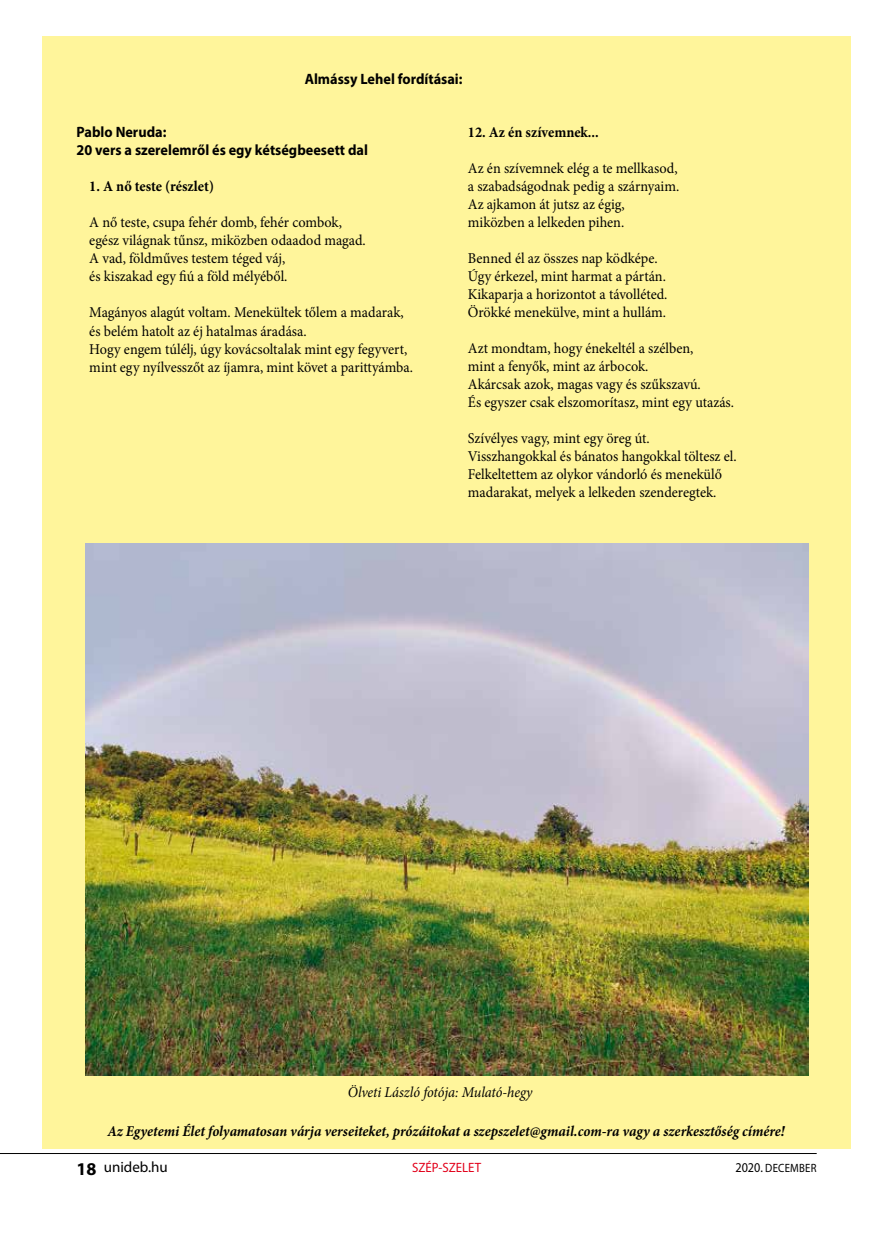
<style>
.page{position:relative;width:872px;height:1234px;background:#fff}
.page>*{position:absolute;margin:0;border:0;box-sizing:border-box;transform-origin:0 0}
.t1{font:15px/18px "Minion Pro";color:#000;scale:.95 1}
.t2{font:italic 700 15px "Minion Pro";letter-spacing:-.005em;color:#000;scale:.95 1}
.t3{font:700 15px/18px "Myriad Pro";color:#000;scale:.95 1}
.t4{font:700 15px "Minion Pro";color:#000;scale:.95 1}
.t5{font:italic 15px "Minion Pro";letter-spacing:-.005em;color:#000;scale:.95 1}
.t6{font:15px "Myriad Pro";color:#000}
.t7{font:13.5px "Myriad Pro";color:#e2001a;scale:.95 1}
.t8{font:12px "Myriad Pro";letter-spacing:.02em;color:#000;scale:.9 1}
.s1{font-weight:700;font-size:18px}
.s2{font-size:13.5px}
</style>
<div class="page">
<hr style="left:0;top:1152px;width:816px;height:1px;background:#000">
<div style="left:43px;top:36px;width:807px;height:1111px;background:#fff59b"></div>
<img style="left:85px;top:543px;width:723px;height:532px">
<p class="t3" style="left:305px;top:69px;width:168px">Almássy Lehel fordításai:</p>
<p class="t3" style="left:77px;top:123px;width:308px">Pablo Neruda:<br>20 vers a szerelemről és egy kétségbeesett dal</p>
<p class="t4" style="left:89px;top:176px;width:133px">1. A nő teste (részlet)</p>
<p class="t1" style="left:89px;top:214px;width:292px">A nő teste, csupa fehér domb, fehér combok, egész világnak tűnsz, miközben odaadod magad.<br>A vad, földműves testem téged váj,<br>és kiszakad egy fiú a föld mélyéből.</p>
<p class="t1" style="left:89px;top:304px;width:342px">Magányos alagút voltam. Menekültek tőlem a madarak, és belém hatolt az éj hatalmas áradása.<br>Hogy engem túlélj, úgy kovácsoltalak mint egy fegyvert, mint egy nyílvesszőt az íjamra, mint követ a parittyámba.</p>
<p class="t4" style="left:468px;top:122px;width:139px">12. Az én szívemnek...</p>
<p class="t1" style="left:468px;top:159px;width:224px">Az én szívemnek elég a te mellkasod, a szabadságodnak pedig a szárnyaim.<br>Az ajkamon át jutsz az égig, miközben a lelkeden pihen.</p>
<p class="t1" style="left:468px;top:249px;width:212px">Benned él az összes nap ködképe.<br>Úgy érkezel, mint harmat a pártán.<br>Kikaparja a horizontot a távolléted.<br>Örökké menekülve, mint a hullám.</p>
<p class="t1" style="left:468px;top:339px;width:282px">Azt mondtam, hogy énekeltél a szélben,<br>mint a fenyők, mint az árbocok.<br>Akárcsak azok, magas vagy és szűkszavú.<br>És egyszer csak elszomorítasz, mint egy utazás.</p>
<p class="t1" style="left:468px;top:429px;width:284px">Szívélyes vagy, mint egy öreg út.<br>Visszhangokkal és bánatos hangokkal töltesz el.<br>Felkeltettem az olykor vándorló és menekülő madarakat, melyek a lelkeden szenderegtek.</p>
<p class="t5" style="left:348px;top:1081px;width:196px">Ölveti László fotója: Mulató-hegy</p>
<p class="t2" style="left:107px;top:1119px;width:714px">Az Egyetemi Élet folyamatosan várja verseiteket, prózáitokat a szepszelet@gmail.com-ra vagy a szerkesztőség címére!</p>
<p class="t7" style="left:412px;top:1158px;width:74px">SZÉP-SZELET</p>
<p class="t6" style="left:77px;top:1157px;width:93px"><span class="s1">18</span> unideb.hu</p>
<p class="t8" style="left:735px;top:1159px;width:92px"><span class="s2">2020.</span> DECember</p>
</div>
